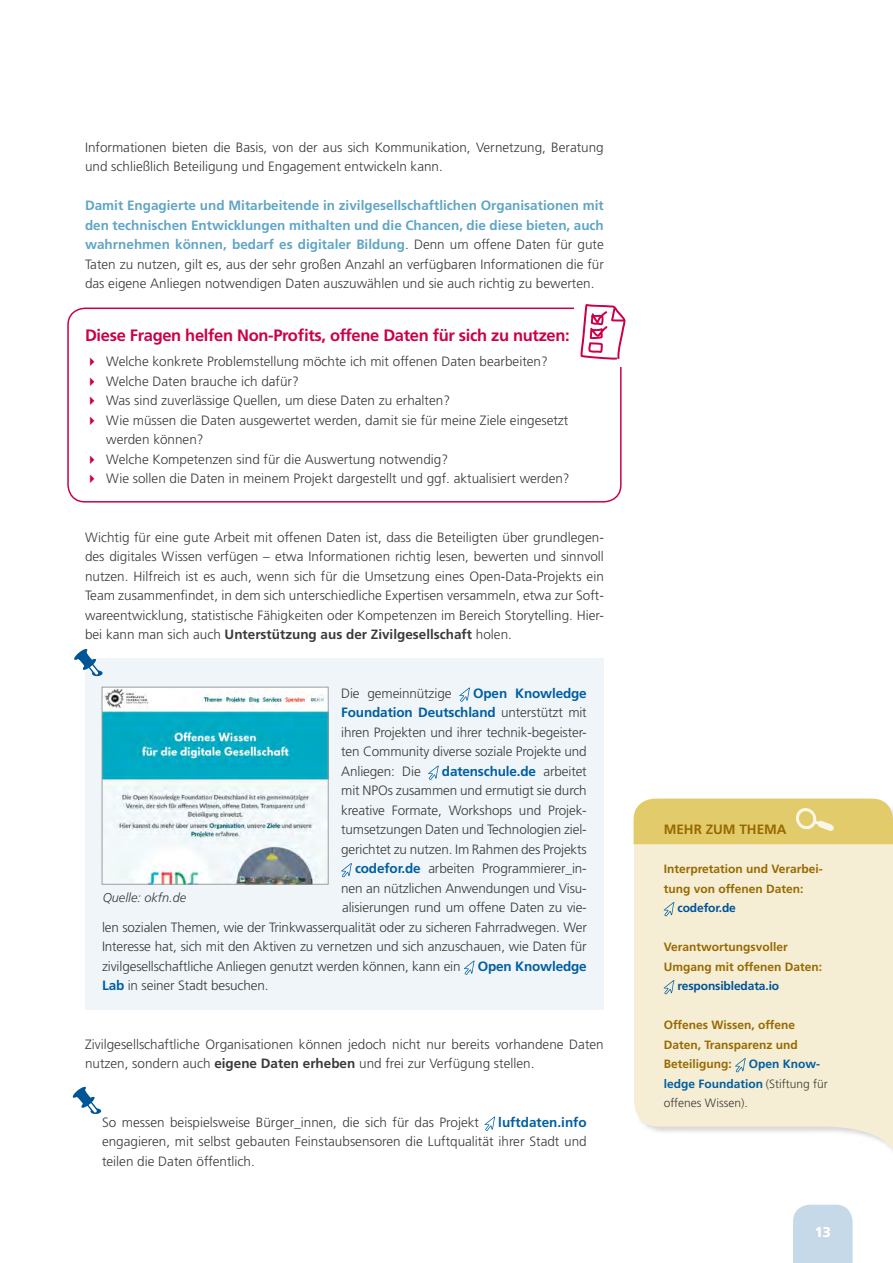
<style>
.page{position:relative;width:893px;height:1263px;background:#fff}
.page>*{position:absolute;margin:0;border:0;box-sizing:border-box;transform-origin:0 0}
.Head_Werkzeug{font:700 16.5px "Frutiger LT Std";letter-spacing:-.02em;color:#cb004a}
.t1{font:700 14.1px "Frutiger LT Std";color:#fff}
.Fließ{font:300 13.5px/19.5px "Frutiger LT Std";color:#3a3a39}
.Begriffe{font:300 13.5px/19.5px "Frutiger LT Std";letter-spacing:-.01em;color:#3a3a39;text-align:justify}
.Fließ-2{font:700 13.5px/19.5px "Frutiger LT Std";color:#60a5c5;text-align:justify}
.Begriffe-2{font:700 13.5px "Frutiger LT";letter-spacing:-.01em;color:#005fa1}
.t2{font:700 13.5px "Frutiger LT Std";color:#976a00}
.t3{font:italic 300 12.75px "Frutiger LT Std";color:#3a3a39}
.t4{font:700 12px/19.5px "Frutiger LT Std";color:#976a00}
.t5{font:300 12px/19.5px "Frutiger LT Std";color:#3a3a39}
.t6{font:700 12px "Frutiger LT";letter-spacing:-.01em;color:#005296}
.s1{font-weight:300;color:#3a3a39}
.s2{font-weight:700}
.s3{font-family:"Frutiger LT";font-weight:700;color:#005fa1}
.s4{font-family:"Frutiger LT Std";font-weight:300;color:#3a3a39}
</style>
<div class="page">
<div style="left:793px;top:1205px;width:60px;height:58px;background:#c5d9e8"></div>
<div style="left:85px;top:659px;width:519px;height:351px;background:#f0f5f9"></div>
<svg style="left:92px;top:670px;width:11px;height:6px"></svg>
<svg style="left:74px;top:649px;width:26px;height:28px"></svg>
<svg style="left:634px;top:844px;width:259px;height:307px;background:#f6eed6"></svg>
<div style="left:634px;top:799px;width:259px;height:45px;background:#e2cb6b"></div>
<svg style="left:72px;top:1086px;width:27px;height:28px"></svg>
<div style="left:67px;top:308px;width:555px;height:195px;border:2px solid #cb004a;border-radius:17px"></div>
<div style="left:574px;top:301px;width:50px;height:65px;background:#fff"></div>
<svg style="left:580px;top:304px;width:45px;height:56px"></svg>
<img style="left:104px;top:689px;width:222px;height:193px">
<div style="left:102px;top:687px;width:226px;height:197px;border:1px solid #9c9c9d"></div>
<svg style="left:459px;top:687px;width:11px;height:15px"></svg>
<svg style="left:428px;top:765px;width:11px;height:15px"></svg>
<svg style="left:341px;top:863px;width:11px;height:14px"></svg>
<svg style="left:464px;top:960px;width:11px;height:15px"></svg>
<svg style="left:484px;top:1116px;width:12px;height:15px"></svg>
<svg style="left:664px;top:902px;width:25px;height:14px"></svg>
<svg style="left:664px;top:980px;width:25px;height:14px"></svg>
<svg style="left:735px;top:1058px;width:26px;height:14px"></svg>
<p class="Fließ" style="left:85px;top:137px;width:520px">Informationen bieten die Basis, von der aus sich Kommunikation, Vernetzung, Beratung und schließlich Beteiligung und Engagement entwickeln kann.</p>
<p class="Fließ-2" style="left:85px;top:196px;width:520px">Damit Engagierte und Mitarbeitende in zivilgesellschaftlichen Organisationen mit den technischen Entwicklungen mithalten und die Chancen, die diese bieten, auch wahrnehmen können, bedarf es digitaler Bildung<span class="s1">. Denn um offene Daten für gute Taten zu nutzen, gilt es, aus der sehr großen Anzahl an verfügbaren Informationen die für das eigene Anliegen notwendigen Daten auszuwählen und sie auch richtig zu bewerten.</span></p>
<p class="Head_Werkzeug" style="left:85px;top:325px;width:486px">Diese Fragen helfen Non-Profits, offene Daten für sich zu nutzen:</p>
<p class="Fließ" style="left:106px;top:352px;width:443px">Welche konkrete Problemstellung möchte ich mit offenen Daten bearbeiten?</p>
<p class="Fließ" style="left:106px;top:371px;width:194px">Welche Daten brauche ich dafür?</p>
<p class="Fließ" style="left:106px;top:391px;width:345px">Was sind zuverlässige Quellen, um diese Daten zu erhalten?</p>
<p class="Fließ" style="left:106px;top:410px;width:464px">Wie müssen die Daten ausgewertet werden, damit sie für meine Ziele eingesetzt werden können?</p>
<p class="Fließ" style="left:106px;top:449px;width:343px">Welche Kompetenzen sind für die Auswertung notwendig?</p>
<p class="Fließ" style="left:106px;top:469px;width:465px">Wie sollen die Daten in meinem Projekt dargestellt und ggf. aktualisiert werden?</p>
<p class="Fließ" style="left:85px;top:527px;width:520px;text-align:justify">Wichtig für eine gute Arbeit mit offenen Daten ist, dass die Beteiligten über grundlegen&shy;des digitales Wissen verfügen – etwa Informationen richtig lesen, bewerten und sinnvoll nutzen. Hilfreich ist es auch, wenn sich für die Umsetzung eines Open-Data-Projekts ein Team zusammenfindet, in dem sich unterschiedliche Expertisen versammeln, etwa zur Soft&shy;wareentwicklung, statistische Fähigkeiten oder Kompetenzen im Bereich Storytelling. Hier&shy;bei kann man sich auch <span class="s2">Unterstützung aus der Zivilgesellschaft</span> holen.</p>
<p class="Begriffe" style="left:341px;top:683px;width:247px;text-indent:132px"><span class="s3">Open Knowledge Foundation Deutschland</span> unterstützt mit ihren Projekten und ihrer technik-begeister&shy;ten Community diverse soziale Projekte und Anliegen: Die</p>
<p class="Begriffe" style="left:341px;top:683px;width:112px">Die gemeinnützige</p>
<p class="Begriffe-2" style="left:442px;top:763px;width:146px">datenschule.de <span class="s4">arbeitet</span></p>
<p class="Begriffe" style="left:341px;top:781px;width:247px">mit NPOs zusammen und ermutigt sie durch</p>
<p class="Begriffe" style="left:341px;top:800px;width:247px">kreative Formate, Workshops und Projek-</p>
<p class="Begriffe" style="left:341px;top:820px;width:247px">tumsetzungen Daten und Technologien ziel-</p>
<p class="Begriffe" style="left:341px;top:839px;width:247px">gerichtet zu nutzen. Im Rahmen des Projekts</p>
<p class="Begriffe" style="left:355px;top:859px;width:233px"><span class="s3">codefor.de</span> arbeiten Programmierer_in-</p>
<p class="Begriffe" style="left:341px;top:878px;width:247px">nen an nützlichen Anwendungen und Visu-</p>
<p class="Begriffe" style="left:342px;top:898px;width:246px">alisierungen rund um offene Daten zu vie-</p>
<p class="Begriffe" style="left:102px;top:917px;width:486px">len sozialen Themen, wie der Trinkwasserqualität oder zu sicheren Fahrradwegen. Wer</p>
<p class="Begriffe" style="left:102px;top:937px;width:486px">Interesse hat, sich mit den Aktiven zu vernetzen und sich anzuschauen, wie Daten für</p>
<p class="Begriffe" style="left:102px;top:956px;width:360px">zivilgesellschaftliche Anliegen genutzt werden können, kann ein</p>
<p class="Begriffe-2" style="left:478px;top:958px;width:111px">Open Knowledge</p>
<p class="Begriffe" style="left:102px;top:976px;width:165px"><span class="s3">Lab</span> in seiner Stadt besuchen.</p>
<p class="t3" style="left:103px;top:890px;width:85px">Quelle: okfn.de</p>
<p class="Fließ" style="left:85px;top:1034px;width:520px">Zivilgesellschaftliche Organisationen können jedoch nicht nur bereits vorhandene Daten nutzen, sondern auch <span class="s2">eigene Daten erheben</span> und frei zur Verfügung stellen.</p>
<p class="Begriffe" style="left:102px;top:1112px;width:486px;text-indent:396px"><span class="s3">luftdaten.info </span>engagieren, mit selbst gebauten Feinstaubsensoren die Luftqualität ihrer Stadt und teilen die Daten öffentlich.</p>
<p class="Begriffe" style="left:102px;top:1112px;width:378px">So messen beispielsweise Bürger_innen, die sich für das Projekt</p>
<p class="t2" style="left:664px;top:821px;width:124px">MEHR ZUM THEMA</p>
<p class="t4" style="left:664px;top:859px;width:161px">Interpretation und Verarbei&shy;tung von offenen Daten:</p>
<p class="t6" style="left:677px;top:901px;width:60px">codefor.de</p>
<p class="t4" style="left:664px;top:937px;width:126px">Verantwortungsvoller</p>
<p class="t4" style="left:664px;top:957px;width:160px">Umgang mit offenen Daten:</p>
<p class="t6" style="left:677px;top:979px;width:103px">responsibledata.io</p>
<p class="t4" style="left:664px;top:1015px;width:136px">Offenes Wissen, offene<br>Daten, Transparenz und<br>Beteiligung:</p>
<p class="t5" style="left:664px;top:1054px;width:166px;text-indent:85px"><span class="s3">Open Know&shy;ledge Foundation</span> (Stiftung für offenes Wissen).</p>
<p class="t1" style="left:815px;top:1223px;width:17px">13</p>
</div>
